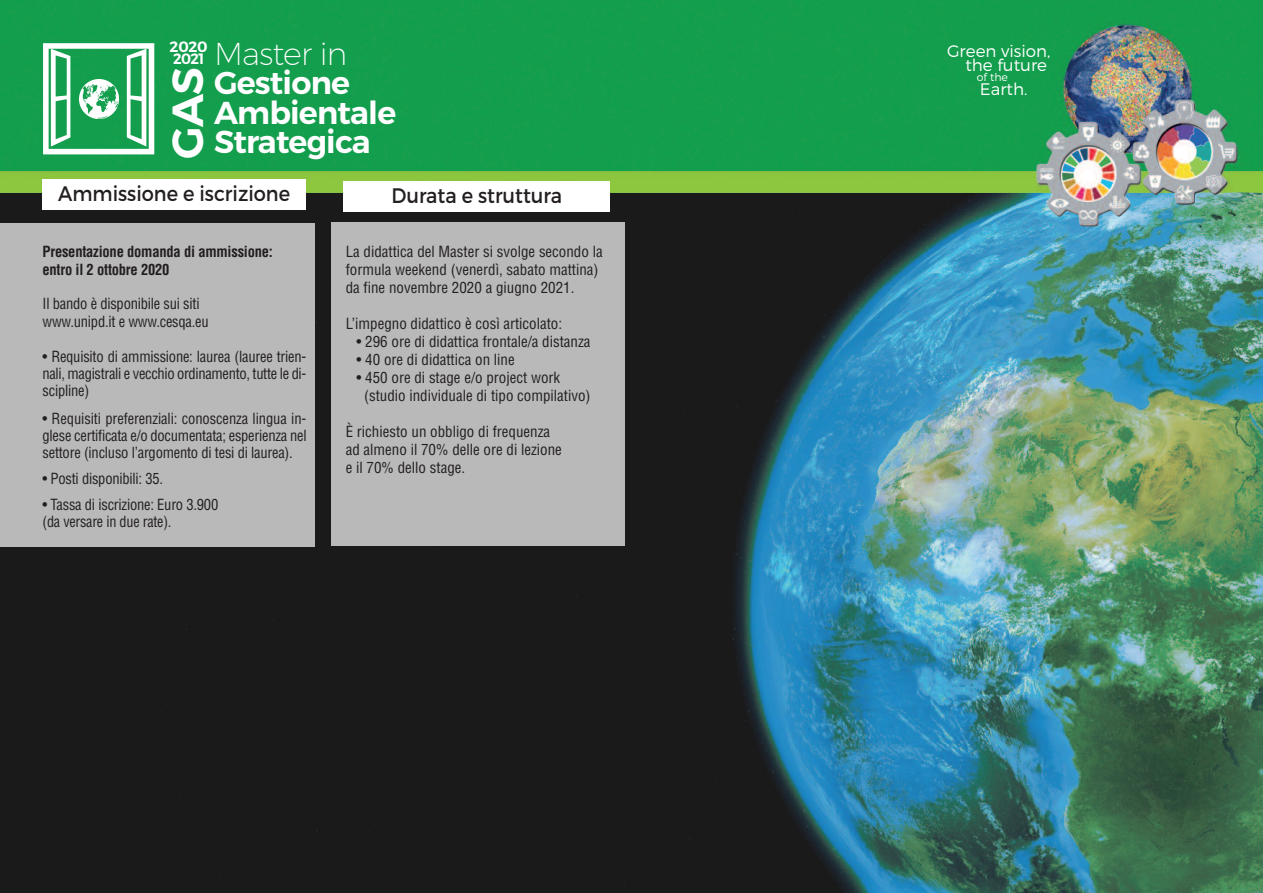
<style>
.page{position:relative;width:1263px;height:893px;background:#fff}
.page>*{position:absolute;margin:0;border:0;box-sizing:border-box;transform-origin:0 0}
.t1{font:600 43.5px "Montserrat";color:#fff}
.t2{font:600 31.65px/29.5px "Montserrat";letter-spacing:-.025em;color:#fff}
.t3{font:21px "Montserrat";color:#231f20;scale:.92 1}
.t4{font:300 16.65px/14.1px "Montserrat";color:#fff;text-align:right}
.t5{font:condensed 15px/17.4px "Helvetica";color:#231f20}
.t6{font:700 condensed 15px/17.4px "Helvetica";letter-spacing:-.015em;color:#231f20}
.t7{font:600 15px "Montserrat";color:#fff}
.t8{font:300 10.95px "Montserrat";color:#fff}
.s1{font-size:15px}
.s2{font-weight:200}
</style>
<div class="page">
<img style="left:0;top:227px;width:1263px;height:666px">
<img style="left:0;top:0;width:1263px;height:227px">
<svg style="left:43px;top:43px;width:111px;height:111px"></svg>
<div style="left:43px;top:179px;width:263px;height:31px;background:#fff"></div>
<div style="left:344px;top:181px;width:266px;height:30px;background:#fff"></div>
<div style="left:0;top:223px;width:315px;height:324px;background:#b9b9b9"></div>
<div style="left:331px;top:223px;width:293px;height:323px;background:#b9b9b9"></div>
<p class="t7" style="left:170px;top:41px;width:40px">2020</p>
<h2 class="t2" style="left:214px;top:41px;width:184px;text-indent:-41px"><span class="s1">2021</span> <span class="s2">Master in<br></span>Gestione<br>Ambientale<br>Strategica</h2>
<p class="t4" style="left:947px;top:45px;width:105px">Green vision, the future</p>
<h1 class="t1" style="left:171px;top:159px;width:92px;rotate:-90deg">GAS</h1>
<p class="t8" style="left:977px;top:73px;width:33px">of the</p>
<p class="t4" style="left:980px;top:83px;width:49px">Earth.</p>
<h3 class="t3" style="left:58px;top:186px;width:254px">Ammissione e iscrizione</h3>
<h3 class="t3" style="left:391px;top:187px;width:187px">Durata e struttura</h3>
<p class="t6" style="left:43px;top:243px;width:232px">Presentazione domanda di ammissione: entro il 2 ottobre 2020</p>
<p class="t5" style="left:43px;top:295px;width:168px">Il bando è disponibile sui siti www.unipd.it e www.cesqa.eu</p>
<p class="t5" style="left:43px;top:348px;width:265px;text-align:justify">• Requisito di ammissione: laurea (lauree trien&shy;nali, magistrali e vecchio ordinamento, tutte le di&shy;scipline)</p>
<p class="t5" style="left:43px;top:410px;width:266px;text-align:justify">• Requisiti preferenziali: conoscenza lingua in&shy;glese certificata e/o documentata; esperienza nel settore (incluso l’argomento di tesi di laurea).</p>
<p class="t5" style="left:43px;top:470px;width:122px">• Posti disponibili: 35.</p>
<p class="t5" style="left:43px;top:496px;width:177px">• Tassa di iscrizione: Euro 3.900 (da versare in due rate).</p>
<p class="t5" style="left:346px;top:243px;width:258px;line-height:18px">La didattica del Master si svolge secondo la formula weekend (venerdì, sabato mattina) da fine novembre 2020 a giugno 2021.</p>
<p class="t5" style="left:346px;top:315px;width:218px">L’impegno didattico è così articolato:</p>
<p class="t5" style="left:356px;top:333px;width:236px">• 296 ore di didattica frontale/a distanza</p>
<p class="t5" style="left:356px;top:351px;width:160px">• 40 ore di didattica on line</p>
<p class="t5" style="left:364px;top:369px;width:228px;line-height:18px;text-indent:-8px">• 450 ore di stage e/o project work (studio individuale di tipo compilativo)</p>
<p class="t5" style="left:346px;top:423px;width:218px;line-height:18px">È richiesto un obbligo di frequenza ad almeno il 70% delle ore di lezione e il 70% dello stage.</p>
</div>
